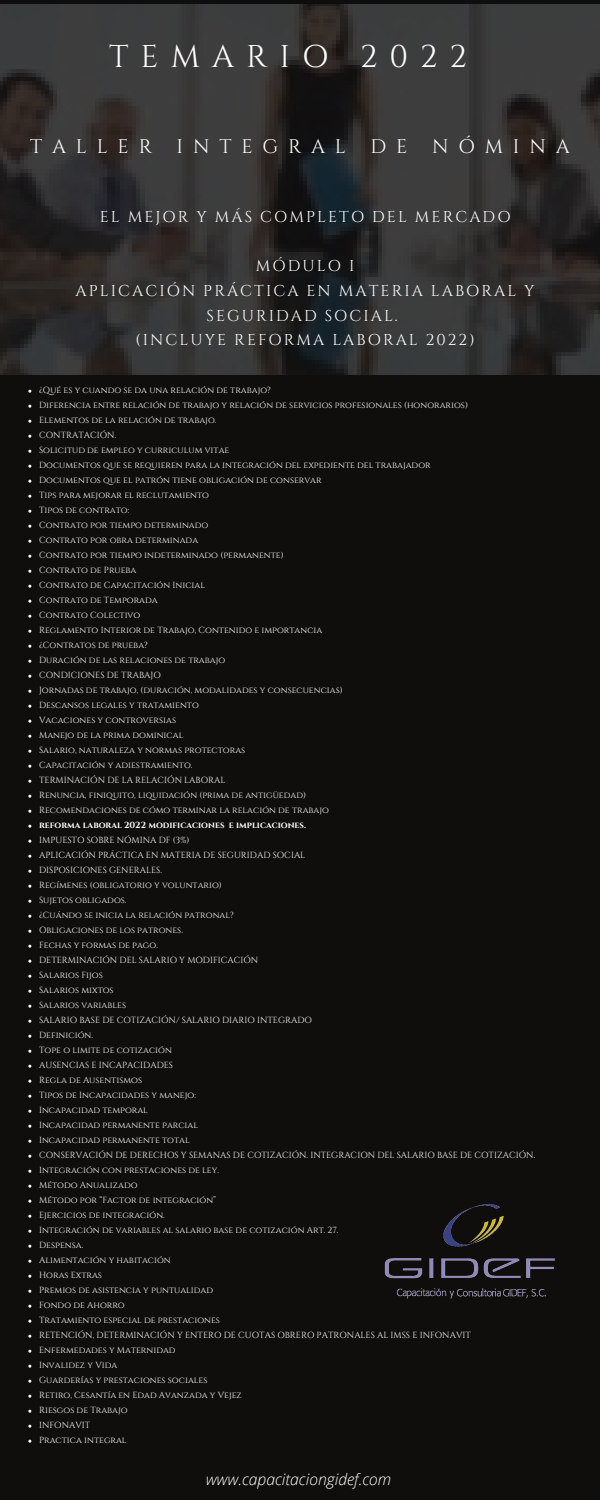
<style>
.page{position:relative;width:600px;height:1500px;background:#0f0e0d}
.page>*{position:absolute;margin:0;border:0;box-sizing:border-box;transform-origin:0 0}
.t1{font:31.4px "Cinzel";letter-spacing:.38em;color:#fff}
.t2{font:19.7px "Cinzel";letter-spacing:.5em;color:#fff}
.t3{font:15.7px/24.8px "Cinzel";letter-spacing:.13em;color:#fff;text-align:center}
.t4{font:italic 300 15.7px "Open Sans";color:#fff}
.t5{font:8.8px "Cinzel";color:#fff}
.t6{font:700 8.8px "Cinzel";color:#fff}
</style>
<div class="page">
<img style="left:0;top:4px;width:600px;height:370px">
<img style="left:384px;top:1204px;width:171px;height:94px">
<p class="t1" style="left:109px;top:36px;width:359px">TEMARIO 2022</p>
<p class="t2" style="left:30px;top:134px;width:541px">TALLER INTEGRAL DE NÓMINA</p>
<p class="t3" style="left:100px;top:204px;width:412px">EL MEJOR Y MÁS COMPLETO DEL MERCADO</p>
<p class="t3" style="left:256px;top:254px;width:100px">MÓDULO I</p>
<p class="t3" style="left:76px;top:279px;width:460px">APLICACIÓN PRÁCTICA EN MATERIA LABORAL Y<br>SEGURIDAD SOCIAL.</p>
<p class="t3" style="left:136px;top:328px;width:341px">(INCLUYE REFORMA LABORAL 2022)</p>
<p class="t5" style="left:39px;top:385px;width:233px">¿Qué es y cuando se da una relación de trabajo?</p>
<p class="t5" style="left:39px;top:400px;width:430px">Diferencia entre relación de trabajo y relación de servicios profesionales (honorarios)</p>
<p class="t5" style="left:39px;top:415px;width:179px">Elementos de la relación de trabajo.</p>
<p class="t5" style="left:39px;top:430px;width:79px">CONTRATACIÓN.</p>
<p class="t5" style="left:39px;top:445px;width:192px">Solicitud de empleo y curriculum vitae</p>
<p class="t5" style="left:39px;top:460px;width:393px">Documentos que se requieren para la integración del expediente del trabajador</p>
<p class="t5" style="left:39px;top:475px;width:284px">Documentos que el patrón tiene obligación de conservar</p>
<p class="t5" style="left:39px;top:490px;width:171px">Tips para mejorar el reclutamiento</p>
<p class="t5" style="left:39px;top:505px;width:92px">Tipos de contrato:</p>
<p class="t5" style="left:39px;top:520px;width:171px">Contrato por tiempo determinado</p>
<p class="t5" style="left:39px;top:535px;width:161px">Contrato por obra determinada</p>
<p class="t5" style="left:39px;top:550px;width:246px">Contrato por tiempo indeterminado (permanente)</p>
<p class="t5" style="left:39px;top:565px;width:99px">Contrato de Prueba</p>
<p class="t5" style="left:39px;top:580px;width:168px">Contrato de Capacitación Inicial</p>
<p class="t5" style="left:39px;top:595px;width:120px">Contrato de Temporada</p>
<p class="t5" style="left:39px;top:610px;width:103px">Contrato Colectivo</p>
<p class="t5" style="left:39px;top:625px;width:285px">Reglamento Interior de Trabajo, Contenido e importancia</p>
<p class="t5" style="left:39px;top:640px;width:110px">¿Contratos de prueba?</p>
<p class="t5" style="left:39px;top:655px;width:188px">Duración de las relaciones de trabajo</p>
<p class="t5" style="left:39px;top:670px;width:123px">CONDICIONES DE TRABAJO</p>
<p class="t5" style="left:39px;top:685px;width:305px">Jornadas de trabajo, (duración, modalidades y consecuencias)</p>
<p class="t5" style="left:39px;top:700px;width:161px">Descansos legales y tratamiento</p>
<p class="t5" style="left:39px;top:715px;width:139px">Vacaciones y controversias</p>
<p class="t5" style="left:39px;top:730px;width:146px">Manejo de la prima dominical</p>
<p class="t5" style="left:39px;top:745px;width:208px">Salario, naturaleza y normas protectoras</p>
<p class="t5" style="left:39px;top:760px;width:155px">Capacitación y adiestramiento.</p>
<p class="t5" style="left:39px;top:775px;width:188px">TERMINACIÓN DE LA RELACIÓN LABORAL</p>
<p class="t5" style="left:39px;top:790px;width:268px">Renuncia, finiquito, liquidación (prima de antigüedad)</p>
<p class="t5" style="left:39px;top:805px;width:291px">Recomendaciones de cómo terminar la relación de trabajo</p>
<p class="t6" style="left:39px;top:820px;width:268px">REFORMA LABORAL 2022 MODIFICACIONES E IMPLICACIONES.</p>
<p class="t5" style="left:39px;top:835px;width:152px">IMPUESTO SOBRE NÓMINA DF (3%)</p>
<p class="t5" style="left:39px;top:850px;width:268px">APLICACIÓN PRÁCTICA EN MATERIA DE SEGURIDAD SOCIAL</p>
<p class="t5" style="left:39px;top:865px;width:124px">DISPOSICIONES GENERALES.</p>
<p class="t5" style="left:39px;top:880px;width:184px">Regímenes (obligatorio y voluntario)</p>
<p class="t5" style="left:39px;top:895px;width:89px">Sujetos obligados.</p>
<p class="t5" style="left:39px;top:910px;width:196px">¿Cuándo se inicia la relación patronal?</p>
<p class="t5" style="left:39px;top:925px;width:145px">Obligaciones de los patrones.</p>
<p class="t5" style="left:39px;top:940px;width:120px">Fechas y formas de pago.</p>
<p class="t5" style="left:39px;top:955px;width:221px">DETERMINACIÓN DEL SALARIO Y MODIFICACIÓN</p>
<p class="t5" style="left:39px;top:970px;width:65px">Salarios Fijos</p>
<p class="t5" style="left:39px;top:985px;width:76px">Salarios mixtos</p>
<p class="t5" style="left:39px;top:1000px;width:89px">Salarios variables</p>
<p class="t5" style="left:39px;top:1015px;width:274px">SALARIO BASE DE COTIZACIÓN/ SALARIO DIARIO INTEGRADO</p>
<p class="t5" style="left:39px;top:1030px;width:55px">Definición.</p>
<p class="t5" style="left:39px;top:1045px;width:134px">Tope o limite de cotización</p>
<p class="t5" style="left:39px;top:1060px;width:136px">AUSENCIAS E INCAPACIDADES</p>
<p class="t5" style="left:39px;top:1075px;width:105px">Regla de Ausentismos</p>
<p class="t5" style="left:39px;top:1090px;width:158px">Tipos de Incapacidades y manejo:</p>
<p class="t5" style="left:39px;top:1105px;width:110px">Incapacidad temporal</p>
<p class="t5" style="left:39px;top:1120px;width:161px">Incapacidad permanente parcial</p>
<p class="t5" style="left:39px;top:1135px;width:152px">Incapacidad permanente total</p>
<p class="t5" style="left:39px;top:1150px;width:498px">CONSERVACIÓN DE DERECHOS Y SEMANAS DE COTIZACIÓN. INTEGRACION DEL SALARIO BASE DE COTIZACIÓN.</p>
<p class="t5" style="left:39px;top:1165px;width:181px">Integración con prestaciones de ley.</p>
<p class="t5" style="left:39px;top:1180px;width:100px">Método Anualizado</p>
<p class="t5" style="left:39px;top:1195px;width:179px">Método por “Factor de integración”</p>
<p class="t5" style="left:39px;top:1210px;width:127px">Ejercicios de integración.</p>
<p class="t5" style="left:39px;top:1225px;width:301px">Integración de variables al salario base de cotización Art. 27.</p>
<p class="t5" style="left:39px;top:1240px;width:46px">Despensa.</p>
<p class="t5" style="left:39px;top:1255px;width:133px">Alimentación y habitación</p>
<p class="t5" style="left:39px;top:1270px;width:64px">Horas Extras</p>
<p class="t5" style="left:39px;top:1285px;width:176px">Premios de asistencia y puntualidad</p>
<p class="t5" style="left:39px;top:1300px;width:87px">Fondo de Ahorro</p>
<p class="t5" style="left:39px;top:1315px;width:182px">Tratamiento especial de prestaciones</p>
<p class="t5" style="left:39px;top:1330px;width:433px">RETENCIÓN, DETERMINACIÓN Y ENTERO DE CUOTAS OBRERO PATRONALES AL IMSS E INFONAVIT</p>
<p class="t5" style="left:39px;top:1345px;width:138px">Enfermedades y Maternidad</p>
<p class="t5" style="left:39px;top:1360px;width:80px">Invalidez y Vida</p>
<p class="t5" style="left:39px;top:1375px;width:170px">Guarderías y prestaciones sociales</p>
<p class="t5" style="left:39px;top:1390px;width:204px">Retiro, Cesantía en Edad Avanzada y Vejez</p>
<p class="t5" style="left:39px;top:1405px;width:90px">Riesgos de Trabajo</p>
<p class="t5" style="left:39px;top:1420px;width:53px">INFONAVIT</p>
<p class="t5" style="left:39px;top:1435px;width:89px">Practica integral</p>
<p class="t4" style="left:206px;top:1468px;width:186px">www.capacitaciongidef.com</p>
</div>
